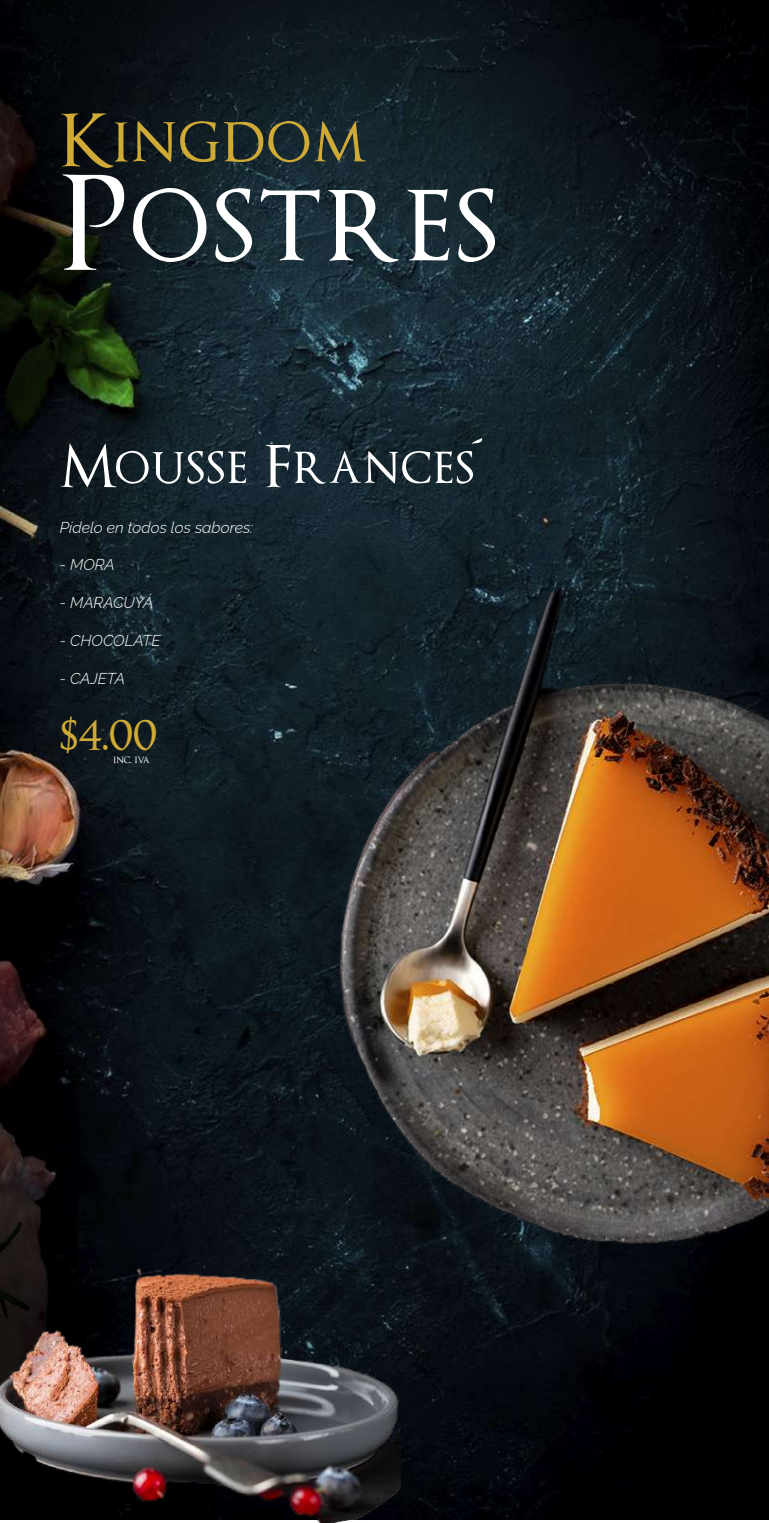
<style>
.page{position:relative;width:769px;height:1523px;background:#fff}
.page>*{position:absolute;margin:0;border:0;box-sizing:border-box;transform-origin:0 0}
.t1{font:128.28px "Optimus Princeps";letter-spacing:.025em;color:#fff}
.t2{font:71.75px "Optimus Princeps";letter-spacing:.025em;color:#d0aa36}
.t3{font:56.88px "Optimus Princeps";letter-spacing:.025em;color:#fff}
.t4{font:49.7px "Optimus Princeps";color:#d0aa36}
.t5{font:italic 300 15.75px "Raleway";color:#fff}
.t6{font:11.9px "Optimus Princeps";color:#fff}
</style>
<div class="page">
<img style="left:0;top:0;width:769px;height:1520px">
<svg style="left:472px;top:438px;width:10px;height:6px"></svg>
<img style="left:339px;top:585px;width:430px;height:659px">
<img style="left:0;top:1268px;width:401px;height:255px">
<h2 class="t2" style="left:60px;top:105px;width:309px">Kingdom</h2>
<h1 class="t1" style="left:60px;top:159px;width:439px">Postres</h1>
<h3 class="t3" style="left:60px;top:438px;width:416px">Mousse Frances</h3>
<p class="t5" style="left:60px;top:515px;width:195px">Pídelo en todos los sabores:</p>
<p class="t5" style="left:60px;top:552px;width:56px">- MORA</p>
<p class="t5" style="left:60px;top:590px;width:95px">- MARACUYÁ</p>
<p class="t5" style="left:60px;top:628px;width:103px">- CHOCOLATE</p>
<p class="t5" style="left:60px;top:666px;width:67px">- CAJETA</p>
<h3 class="t4" style="left:60px;top:710px;width:99px">$4.00</h3>
<p class="t6" style="left:114px;top:754px;width:38px">inc. iva</p>
</div>
